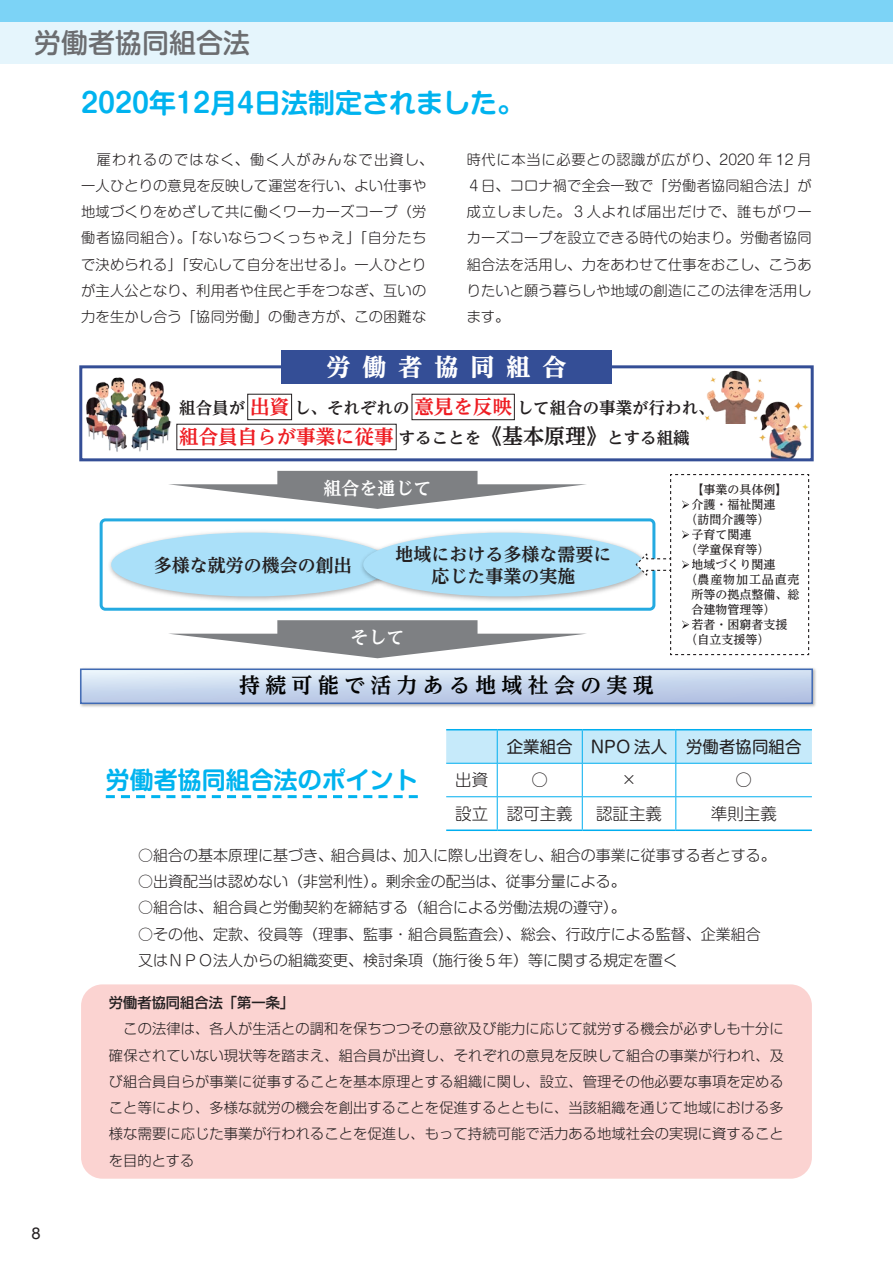
<style>
.page{position:relative;width:893px;height:1263px;background:#fff}
.page>*{position:absolute;margin:0;border:0;box-sizing:border-box;transform-origin:0 0}
.t1{font:700 27px "Shin M Go Pro De";color:#00b3ef}
.t2{font:500 27px "Shin M Go Pro";color:#6c6d70}
.t3{font:700 24px "Shin M Go Pro De";color:#00b3ef}
.t4{font:800 24px "UD Reimin Pr 6 N";letter-spacing:.5em;color:#fff}
.t5{font:700 21px "UD Reimin Pr 6 N";letter-spacing:.25em;color:#030303}
.t6{font:700 19.5px "UD Reimin Pr 6 N";color:#ee1d23}
.t7{font:700 18px/21.6px "UD Reimin Pr 6 N";color:#231f20;text-align:center}
.t8{font:700 18px "UD Reimin Pr 6 N";color:#fff}
.t9{font:700 16.5px "UD Reimin Pr 6 N";color:#231f20}
.t10{font:300 16.5px "Shin M Go Pro";color:#231f20}
.t11{font:16.5px "Shin M Go Pro";color:#231f20}
.t12{font:16.5px "Helvetica Neue";color:#231f20}
.t13{font:300 15px/26.2px "Shin M Go Pr 6 N";color:#231f20}
.t14{font:300 14.25px/26.2px "Shin M Go Pr 6 N";letter-spacing:.01em;color:#231f20}
.t15{font:300 14.25px/26.2px "Shin Go Pro";letter-spacing:.01em;color:#231f20;text-align:justify}
.t16{font:500 14.25px "Shin Go Pro";color:#231f20}
.t17{font:500 12px "UD Reimin Pr 6 N";color:#231f20}
.t18{font:500 12px "UD Reimin Pr 6 N";letter-spacing:.07em;color:#231f20}
.s1{font-size:19.5px;color:#ee1d23}
.s2{font-size:16.5px;color:#231f20}
.s3{font-size:21px;color:#231f20}
</style>
<div class="page">
<svg style="left:106px;top:795px;width:312px;height:3px"></svg>
<svg style="left:446px;top:730px;width:366px;height:33px;background:#c1e8f9"></svg>
<hr style="left:446px;top:729px;width:51px;height:1px;background:#00aeef">
<hr style="left:497px;top:729px;width:85px;height:1px;background:#00aeef">
<hr style="left:582px;top:729px;width:94px;height:1px;background:#00aeef">
<hr style="left:676px;top:729px;width:136px;height:1px;background:#00aeef">
<hr style="left:446px;top:829px;width:51px;height:2px;background:#00aeef">
<hr style="left:497px;top:829px;width:85px;height:2px;background:#00aeef">
<hr style="left:582px;top:829px;width:94px;height:2px;background:#00aeef">
<hr style="left:676px;top:829px;width:136px;height:2px;background:#00aeef">
<hr style="left:497px;top:730px;width:1px;height:33px;background:#00aeef">
<hr style="left:582px;top:730px;width:1px;height:33px;background:#00aeef">
<hr style="left:675px;top:730px;width:1px;height:33px;background:#00aeef">
<hr style="left:446px;top:763px;width:51px;height:1px;background:#00aeef">
<hr style="left:497px;top:763px;width:85px;height:1px;background:#00aeef">
<hr style="left:497px;top:764px;width:1px;height:32px;background:#00aeef">
<hr style="left:582px;top:763px;width:94px;height:1px;background:#00aeef">
<hr style="left:582px;top:764px;width:1px;height:32px;background:#00aeef">
<hr style="left:676px;top:763px;width:136px;height:1px;background:#00aeef">
<hr style="left:675px;top:764px;width:1px;height:32px;background:#00aeef">
<hr style="left:446px;top:796px;width:51px;height:1px;background:#00aeef">
<hr style="left:497px;top:796px;width:85px;height:1px;background:#00aeef">
<hr style="left:497px;top:797px;width:1px;height:32px;background:#00aeef">
<hr style="left:582px;top:796px;width:94px;height:1px;background:#00aeef">
<hr style="left:582px;top:797px;width:1px;height:32px;background:#00aeef">
<hr style="left:676px;top:796px;width:136px;height:1px;background:#00aeef">
<hr style="left:675px;top:797px;width:1px;height:32px;background:#00aeef">
<div style="left:81px;top:984px;width:731px;height:195px;background:#fbd3d1;border-radius:21px"></div>
<img style="left:759px;top:401px;width:50px;height:56px">
<div style="left:79px;top:365px;width:735px;height:96px;border:3px solid #344e96"></div>
<img style="left:80px;top:668px;width:736px;height:39px">
<svg style="left:83px;top:671px;width:727px;height:30px;background:#c9d7ed"></svg>
<div style="left:80px;top:668px;width:733px;height:36px;border:2px solid #406ab4"></div>
<svg style="left:169px;top:620px;width:417px;height:38px"></svg>
<svg style="left:169px;top:471px;width:417px;height:38px"></svg>
<div style="left:100px;top:518px;width:555px;height:93px;border:3px solid #24aae1;border-radius:4px"></div>
<img style="left:109px;top:531px;width:249px;height:70px">
<div style="left:111px;top:533px;width:281px;height:63px;background:#aae0f9;border-radius:50%"></div>
<img style="left:358px;top:531px;width:277px;height:70px">
<div style="left:363px;top:533px;width:281px;height:63px;background:#aae0f9;border-radius:50%"></div>
<div style="left:281px;top:350px;width:330px;height:33px;background:#344e96"></div>
<img style="left:84px;top:377px;width:87px;height:81px">
<img style="left:705px;top:370px;width:66px;height:53px">
<div style="left:247px;top:394px;width:45px;height:26px;border:1px solid #231f20"></div>
<div style="left:412px;top:394px;width:103px;height:26px;border:1px solid #231f20"></div>
<div style="left:176px;top:424px;width:221px;height:26px;border:1px solid #231f20"></div>
<svg style="left:635px;top:474px;width:175px;height:182px"></svg>
<div style="left:0;top:21px;width:893px;height:43px;background:#e5f5fc"></div>
<div style="left:0;top:0;width:893px;height:21px;background:#7cd3f6"></div>
<h1 class="t2" style="left:34px;top:21px;width:218px">労働者協同組合法</h1>
<h1 class="t1" style="left:81px;top:81px;width:445px">2020年12月4日法制定されました。</h1>
<p class="t14" style="left:81px;top:145px;width:354px">　雇われるのではなく、働く人がみんなで出資し、一人ひとりの意見を反映して運営を行い、よい仕事や地域づくりをめざして共に働くワーカーズコープ（労働者協同組合）。「ないならつくっちゃえ」「自分たちで決められる」「安心して自分を出せる」。一人ひとりが主人公となり、利用者や住民と手をつなぎ、互いの力を生かし合う「協同労働」の働き方が、この困難な</p>
<p class="t14" style="left:467px;top:145px;width:347px;text-align:justify">時代に本当に必要との認識が広がり、2020 年 12 月４日、コロナ禍で全会一致で「労働者協同組合法」が成立しました。３人よれば届出だけで、誰もがワーカーズコープを設立できる時代の始まり。労働者協同組合法を活用し、力をあわせて仕事をおこし、こうありたいと願う暮らしや地域の創造にこの法律を活用します。</p>
<h2 class="t4" style="left:326px;top:347px;width:241px">労働者協同組合</h2>
<p class="t9" style="left:179px;top:394px;width:537px">組合員が<span class="s1">出資</span>し、それぞれの<span class="s1">意見を反映</span>して組合の事業が行われ、</p>
<h3 class="t6" style="left:179px;top:421px;width:512px">組合員自らが事業に従事<span class="s2">することを</span><span class="s3">《基本原理》</span><span class="s2">とする組織</span></h3>
<p class="t17" style="left:692px;top:480px;width:97px">【事業の具体例】</p>
<p class="t17" style="left:692px;top:495px;width:85px">介護・福祉関連</p>
<p class="t17" style="left:686px;top:510px;width:85px">（訪問介護等）</p>
<p class="t17" style="left:692px;top:525px;width:61px">子育て関連</p>
<p class="t17" style="left:686px;top:540px;width:85px">（学童保育等）</p>
<p class="t17" style="left:692px;top:555px;width:85px">地域づくり関連</p>
<p class="t18" style="left:686px;top:570px;width:115px">（農産物加工品直売</p>
<p class="t17" style="left:692px;top:585px;width:109px">所等の拠点整備、総</p>
<p class="t17" style="left:692px;top:600px;width:85px">合建物管理等）</p>
<p class="t17" style="left:692px;top:615px;width:97px">若者・困窮者支援</p>
<p class="t17" style="left:686px;top:630px;width:85px">（自立支援等）</p>
<p class="t8" style="left:324px;top:473px;width:109px">組合を通じて</p>
<p class="t7" style="left:154px;top:554px;width:199px">多様な就労の機会の創出</p>
<p class="t7" style="left:395px;top:543px;width:217px">地域における多様な需要に応じた事業の実施</p>
<p class="t8" style="left:351px;top:623px;width:55px">そして</p>
<h3 class="t5" style="left:239px;top:668px;width:416px">持続可能で活力ある地域社会の実現</h3>
<h2 class="t3" style="left:106px;top:760px;width:314px">労働者協同組合法のポイント</h2>
<p class="t11" style="left:507px;top:733px;width:296px">企業組合 NPO 法人 労働者協同組合</p>
<p class="t10" style="left:455px;top:767px;width:34px">出資</p>
<p class="t10" style="left:531px;top:767px;width:18px">○</p>
<p class="t10" style="left:621px;top:767px;width:18px">×</p>
<p class="t10" style="left:736px;top:767px;width:18px">○</p>
<p class="t10" style="left:455px;top:800px;width:119px">設立 認可主義</p>
<p class="t10" style="left:596px;top:800px;width:67px">認証主義</p>
<p class="t10" style="left:711px;top:800px;width:67px">準則主義</p>
<p class="t13" style="left:138px;top:841px;width:639px">○組合の基本原理に基づき、組合員は、加入に際し出資をし、組合の事業に従事する者とする。</p>
<p class="t13" style="left:138px;top:867px;width:489px">○出資配当は認めない（非営利性）。剰余金の配当は、従事分量による。</p>
<p class="t13" style="left:138px;top:894px;width:489px">○組合は、組合員と労働契約を締結する（組合による労働法規の遵守）。</p>
<p class="t13" style="left:138px;top:920px;width:624px">○その他、定款、役員等（理事、監事・組合員監査会）、総会、行政庁による監督、企業組合又はＮＰＯ法人からの組織変更、検討条項（施行後５年）等に関する規定を置く</p>
<p class="t12" style="left:32px;top:1221px;width:11px">8</p>
<p class="t16" style="left:109px;top:991px;width:187px">労働者協同組合法「第一条」</p>
<p class="t15" style="left:109px;top:1014px;width:677px">　この法律は、各人が生活との調和を保ちつつその意欲及び能力に応じて就労する機会が必ずしも十分に確保されていない現状等を踏まえ、組合員が出資し、それぞれの意見を反映して組合の事業が行われ、及び組合員自らが事業に従事することを基本原理とする組織に関し、設立、管理その他必要な事項を定めること等により、多様な就労の機会を創出することを促進するとともに、当該組織を通じて地域における多様な需要に応じた事業が行われることを促進し、もって持続可能で活力ある地域社会の実現に資することを目的とする</p>
</div>
